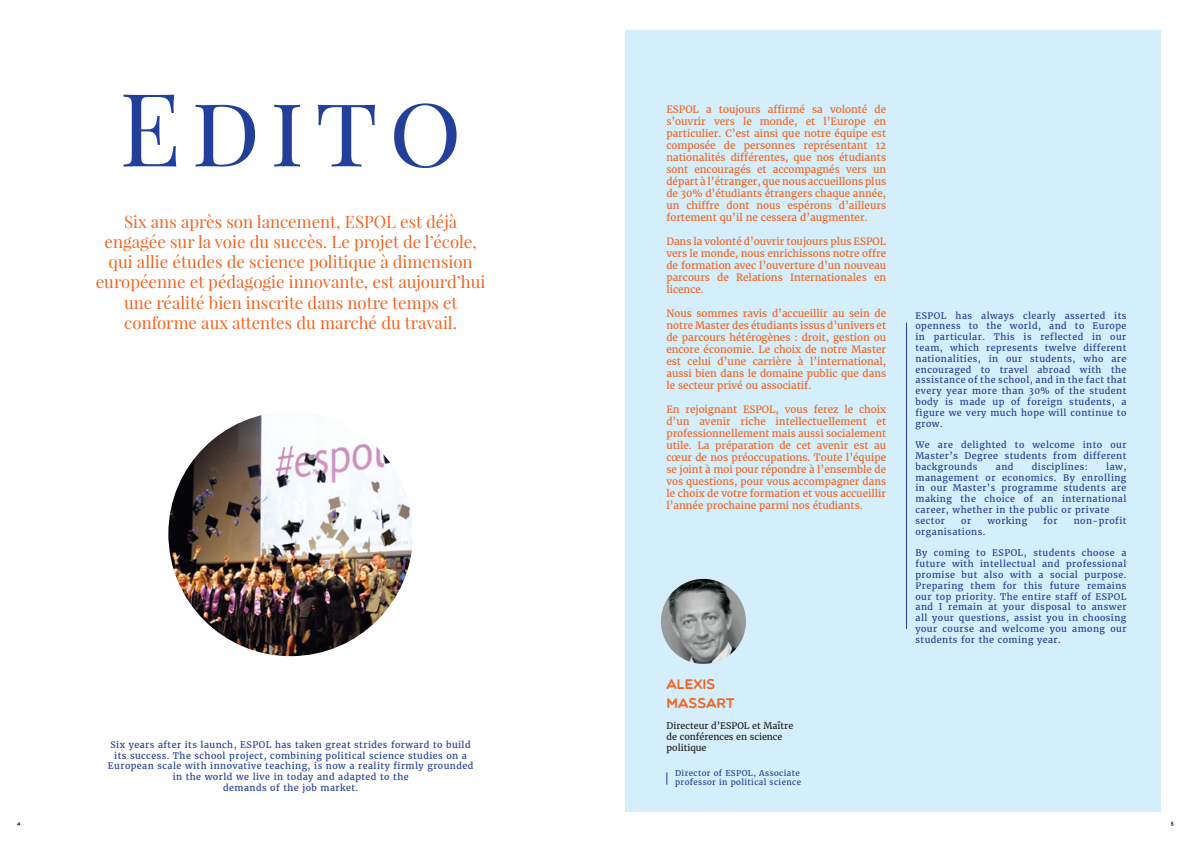
<style>
.page{position:relative;width:1191px;height:842px;background:#fff}
.page>*{position:absolute;margin:0;border:0;box-sizing:border-box;transform-origin:0 0}
.t1{font:101.5px "Playfair Display SC";letter-spacing:.1em;color:#223f99}
.t2{font:16.8px/20.2px "Playfair Display";color:#f36421;text-align:center}
.t3{font:14px/19.2px "Multicolore";color:#f36421}
.t4{font:10px/12px "Merriweather";color:#f36421;text-align:justify}
.t5{font:9px/10.8px "Merriweather";letter-spacing:.05em;color:#223f99;text-align:justify}
.t6{font:9px/10.8px "Merriweather";color:#231f20}
.t7{font:8px/9.6px "Merriweather";letter-spacing:.05em;color:#223f99}
.t8{font:700 6px "Neutra Text";color:#231f20}
</style>
<div class="page">
<div style="left:625px;top:30px;width:536px;height:782px;background:#d4effb"></div>
<hr style="left:906px;top:323px;width:1px;height:306px;background:#223f99">
<img style="left:168px;top:412px;width:245px;height:244px;border-radius:122px">
<img style="left:661px;top:579px;width:85px;height:85px;border-radius:43px">
<h1 class="t1" style="left:119px;top:67px;width:344px">Edito</h1>
<p class="t2" style="left:96px;top:211px;width:391px">Six ans après son lancement, ESPOL est déjà engagée sur la voie du succès. Le projet de l’école, qui allie études de science politique à dimension européenne et pédagogie innovante, est aujourd’hui une réalité bien inscrite dans notre temps et conforme aux attentes du marché du travail.</p>
<p class="t5" style="left:108px;top:739px;width:367px;text-align:center">Six years after its launch, ESPOL has taken great strides forward to build its success. The school project, combining political science studies on a European scale with innovative teaching, is now a reality firmly grounded in the world we live in today and adapted to the<br>demands of the job market.</p>
<p class="t4" style="left:666px;top:104px;width:221px">ESPOL a toujours affirmé sa volonté de s’ouvrir vers le monde, et l’Europe en particulier. C’est ainsi que notre équipe est composée de personnes représentant 12 nationalités différentes, que nos étudiants sont encouragés et accompagnés vers un départ à l’étranger, que nous accueillons plus de 30% d’étudiants étrangers chaque année, un chiffre dont nous espérons d’ailleurs fortement qu’il ne cessera d’augmenter.</p>
<p class="t4" style="left:666px;top:236px;width:221px">Dans la volonté d’ouvrir toujours plus ESPOL vers le monde, nous enrichissons notre offre de formation avec l’ouverture d’un nouveau parcours de Relations Internationales en licence.</p>
<p class="t4" style="left:666px;top:308px;width:221px">Nous sommes ravis d’accueillir au sein de notre Master des étudiants issus d’univers et de parcours hétérogènes : droit, gestion ou encore économie. Le choix de notre Master est celui d’une carrière à l’international, aussi bien dans le domaine public que dans le secteur privé ou associatif.</p>
<p class="t4" style="left:666px;top:404px;width:221px">En rejoignant ESPOL, vous ferez le choix d’un avenir riche intellectuellement et professionnellement mais aussi socialement utile. La préparation de cet avenir est au cœur de nos préoccupations. Toute l’équipe se joint à moi pour répondre à l’ensemble de vos questions, pour vous accompagner dans le choix de votre formation et vous accueillir l’année prochaine parmi nos étudiants.</p>
<h3 class="t3" style="left:666px;top:674px;width:70px">ALEXIS<br>MASSART</h3>
<p class="t6" style="left:666px;top:721px;width:128px">Directeur d’ESPOL et Maître de conférences en science politique</p>
<p class="t7" style="left:675px;top:768px;width:127px">Director of ESPOL, Associate professor in political science</p>
<p class="t5" style="left:915px;top:310px;width:212px">ESPOL has always clearly asserted its openness to the world, and to Europe in particular. This is reflected in our team, which represents twelve different nationalities, in our students, who are encouraged to travel abroad with the assistance of the school, and in the fact that every year more than 30% of the student body is made up of foreign students, a figure we very much hope will continue to grow.</p>
<p class="t5" style="left:915px;top:439px;width:212px">We are delighted to welcome into our Master’s Degree students from different backgrounds</p>
<p class="t5" style="left:915px;top:461px;width:212px;text-align:left;text-indent:191px">law, management or economics. By enrolling in our Master’s programme students are making the choice of an international career, whether in the public or private sector</p>
<p class="t5" style="left:996px;top:461px;width:19px">and</p>
<p class="t5" style="left:1031px;top:461px;width:58px">disciplines:</p>
<p class="t5" style="left:961px;top:515px;width:11px">or</p>
<p class="t5" style="left:987px;top:515px;width:41px">working</p>
<p class="t5" style="left:1043px;top:515px;width:16px">for</p>
<p class="t5" style="left:1073px;top:515px;width:54px">non-profit</p>
<p class="t5" style="left:915px;top:526px;width:71px">organisations.</p>
<p class="t5" style="left:915px;top:547px;width:212px">By coming to ESPOL, students choose a future with intellectual and professional promise but also with a social purpose.<br>Preparing them for this future remains our top priority. The entire staff of ESPOL and I remain at your disposal to answer all your questions, assist you in choosing your course and welcome you among our students for the coming year.</p>
<p class="t8" style="left:17px;top:819px;width:5px">4</p>
<p class="t8" style="left:1171px;top:819px;width:5px">5</p>
</div>
